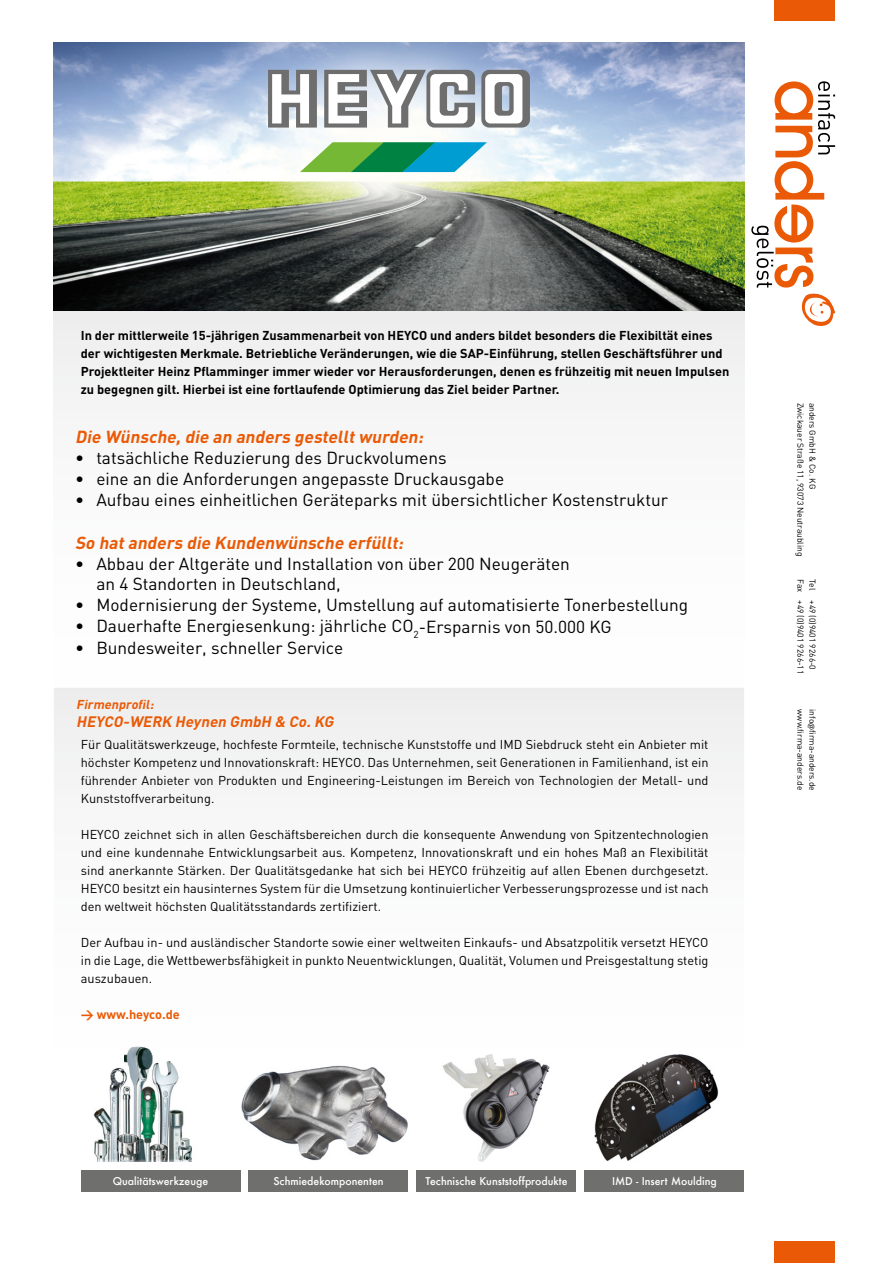
<style>
.page{position:relative;width:893px;height:1263px;background:#fff}
.page>*{position:absolute;margin:0;border:0;box-sizing:border-box;transform-origin:0 0}
.t1{font:700 25.5px "DIN";color:#000}
.t2{font:17.25px/21px "DIN";color:#000}
.t3{font:italic 700 17.25px "DIN";color:#ea5a06}
.t4{font:italic 700 15px "DIN";color:#ea5a06}
.t5{font:12.75px/18px "DIN";color:#000;text-align:justify}
.t6{font:700 12.75px/18px "DIN";color:#000}
.t7{font:700 12.75px "DIN";color:#ea5a06}
.t8{font:italic 700 12.75px "DIN";color:#ea5a06}
.t9{font:500 10.5px "Futura";color:#fff}
.t10{font:8.55px/12px "DIN";letter-spacing:-.005em;color:#000}
.s1{font-style:italic;color:#ea5a06}
.s2{font-family:"Kievit";font-size:9px}
</style>
<div class="page">
<svg style="left:751px;top:81px;width:84px;height:245px"></svg>
<div style="left:774px;top:0;width:61px;height:21px;background:#ea5a06"></div>
<div style="left:774px;top:1242px;width:61px;height:21px;background:#ea5a06"></div>
<div style="left:54px;top:311px;width:690px;height:550px;background:#f9f9f9"></div>
<svg style="left:54px;top:688px;width:690px;height:504px"></svg>
<img style="left:54px;top:43px;width:690px;height:268px">
<svg style="left:481px;top:70px;width:49px;height:58px"></svg>
<svg style="left:324px;top:70px;width:151px;height:58px"></svg>
<svg style="left:268px;top:70px;width:49px;height:58px"></svg>
<svg style="left:300px;top:142px;width:187px;height:30px"></svg>
<div style="left:0;top:1048px;width:744px;height:113px;background:#fff"></div>
<img style="left:434px;top:1054px;width:128px;height:111px">
<img style="left:585px;top:1054px;width:136px;height:108px">
<img style="left:231px;top:1065px;width:180px;height:105px">
<img style="left:84px;top:1034px;width:121px;height:128px">
<div style="left:81px;top:1170px;width:159px;height:21px;background:#6f6f6e"></div>
<div style="left:249px;top:1170px;width:159px;height:21px;background:#6f6f6e"></div>
<div style="left:417px;top:1170px;width:159px;height:21px;background:#6f6f6e"></div>
<div style="left:585px;top:1170px;width:159px;height:21px;background:#6f6f6e"></div>
<p class="t6" style="left:81px;top:326px;width:650px">In der mittlerweile 15-jährigen Zusammenarbeit von HEYCO und anders bildet besonders die Flexibiltät eines der wichtigesten Merkmale. Betriebliche Veränderungen, wie die SAP-Einführung, stellen Geschäftsführer und Projektleiter Heinz Pflamminger immer wieder vor Herausforderungen, denen es frühzeitig mit neuen Impulsen zu begegnen gilt. Hierbei ist eine fortlaufende Optimierung das Ziel beider Partner.</p>
<h2 class="t3" style="left:75px;top:426px;width:353px">Die Wünsche,die an anders gestelltwurden:</h2>
<h2 class="t2" style="left:75px;top:447px;width:373px">• tatsächliche Reduzierung des Druckvolumens</h2>
<h2 class="t2" style="left:75px;top:468px;width:431px">• eine an die Anforderungen angepasste Druckausgabe</h2>
<h2 class="t2" style="left:75px;top:489px;width:594px">• Aufbau eines einheitlichen Geräteparks mit übersichtlicher Kostenstruktur</h2>
<h2 class="t3" style="left:75px;top:531px;width:333px">So hatanders die Kundenwünsche erfüllt:</h2>
<h2 class="t2" style="left:96px;top:552px;width:475px;text-indent:-21px">• Abbau der Altgeräte und Installation von über 200 Neugeräten an 4 Standorten in Deutschland,</h2>
<h2 class="t2" style="left:75px;top:594px;width:614px">• Modernisierung der Systeme, Umstellung auf automatisierte Tonerbestellung</h2>
<h2 class="t2" style="left:75px;top:615px;width:538px">• Dauerhafte Energiesenkung: jährliche CO<sub>2</sub>-Ersparnis von 50.000 KG</h2>
<h2 class="t2" style="left:75px;top:636px;width:270px">• Bundesweiter, schneller Service</h2>
<h1 class="t1" style="left:77px;top:337px;width:614px"><span class="s1">Kundenportrait:</span>WK Personaldienstleistungen GmbH</h1>
<p class="t8" style="left:76px;top:696px;width:82px">Firmenprofil:</p>
<p class="t4" style="left:76px;top:712px;width:262px">HEYCO-WERK Heynen GmbH &amp; Co.KG</p>
<p class="t5" style="left:81px;top:735px;width:629px">Für Qualitätswerkzeuge, hochfeste Formteile, technische Kunststoffe und IMD Siebdruck steht ein Anbieter mit höchster Kompetenz und Innovationskraft: HEYCO. Das Unternehmen, seit Generationen in Familienhand, ist ein führender Anbieter von Produkten und Engineering-Leistungen im Bereich von Technologien der Metall- und Kunststoffverarbeitung.</p>
<p class="t5" style="left:81px;top:825px;width:629px">HEYCO zeichnet sich in allen Geschäftsbereichen durch die konsequente Anwendung von Spitzentechnologien und eine kundennahe Entwicklungsarbeit aus. Kompetenz, Innovationskraft und ein hohes Maß an Flexibilität sind anerkannte Stärken. Der Qualitätsgedanke hat sich bei HEYCO frühzeitig auf allen Ebenen durchgesetzt.<br>HEYCO besitzt ein hausinternes System für die Umsetzung kontinuierlicher Verbesserungsprozesse und ist nach den weltweit höchsten Qualitätsstandards zertifiziert.</p>
<p class="t5" style="left:81px;top:933px;width:629px">Der Aufbau in- und ausländischer Standorte sowie einer weltweiten Einkaufs- und Absatzpolitik versetzt HEYCO in die Lage, die Wettbewerbsfähigkeit in punkto Neuentwicklungen, Qualität, Volumen und Preisgestaltung stetig auszubauen.</p>
<p class="t7" style="left:81px;top:1006px;width:101px">&gt; www.heyco.de</p>
<p class="t9" style="left:113px;top:1174px;width:97px">Qualitätswerkzeuge</p>
<p class="t9" style="left:273px;top:1174px;width:112px">Schmiedekomponenten</p>
<p class="t9" style="left:425px;top:1174px;width:144px">Technische Kunststoffprodukte</p>
<p class="t9" style="left:612px;top:1174px;width:106px">IMD - Insert Moulding</p>
<p class="t10" style="left:807px;top:403px;width:155px;rotate:90deg">Zwickauer Straße 11, 93073 Neutraubling</p>
<p class="t10" style="left:819px;top:403px;width:88px;rotate:90deg">anders GmbH &amp; Co. KG</p>
<p class="t10" style="left:807px;top:579px;width:97px;rotate:90deg">Fax +49 (0)9401 9266-11</p>
<p class="t10" style="left:819px;top:579px;width:92px;rotate:90deg">Tel +49 (0)9401 9266-0</p>
<p class="t10" style="left:819px;top:709px;width:83px;rotate:90deg">info<span class="s2">@</span>firma-anders.de www.firma-anders.de</p>
</div>
